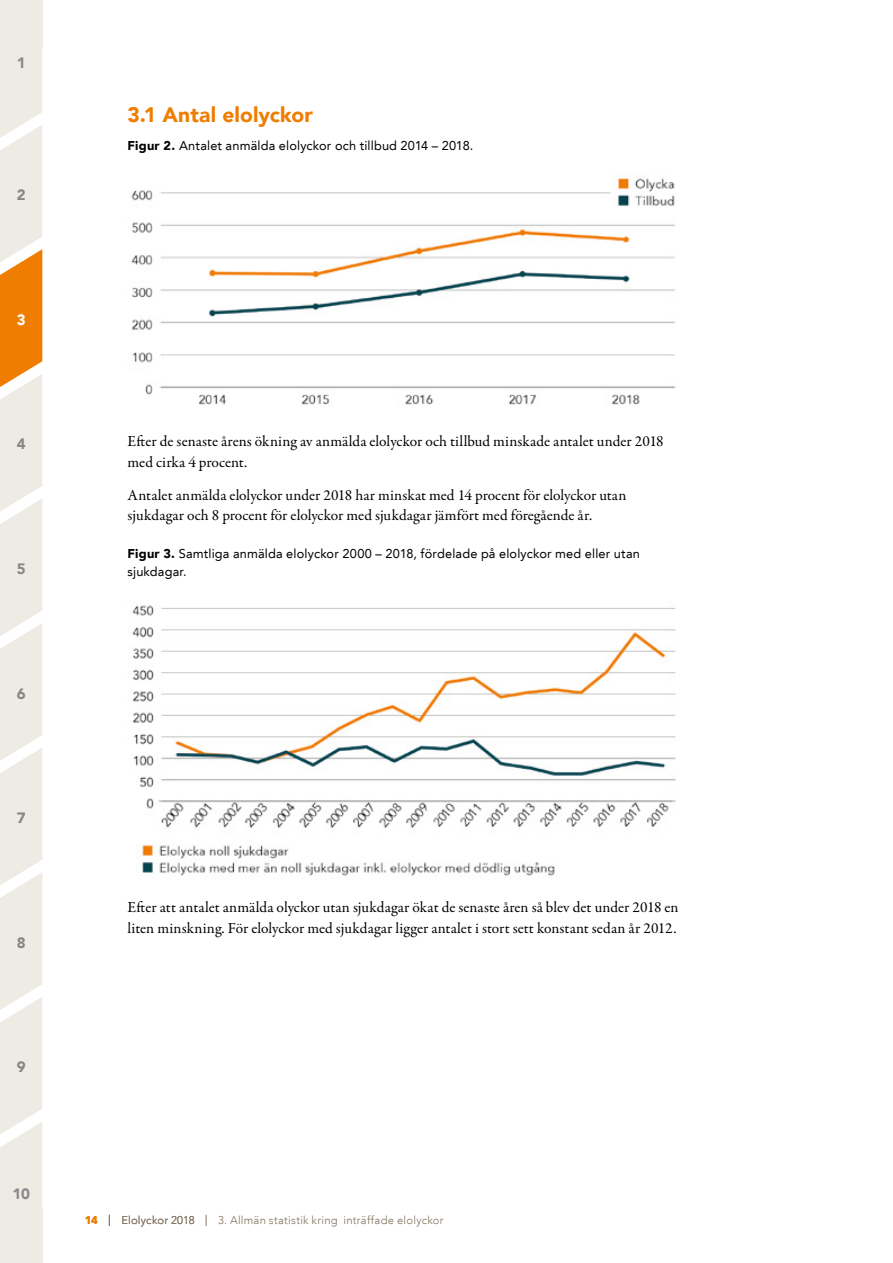
<style>
.page{position:relative;width:893px;height:1263px;background:#fff}
.page>*{position:absolute;margin:0;border:0;box-sizing:border-box;transform-origin:0 0}
.t1{font:900 21px "Avenir LT";letter-spacing:.005em;color:#ef7d00}
.Brödtext_P{font:15.45px/20.2px "Garamond Premr Pro";color:#000}
.t2{font:900 15px "Avenir LT";color:#878787}
.t3{font:900 15px "Avenir LT";color:#fff}
.Tabell_-_Rubrik_P{font:12.75px/17.2px "Avenir LT";letter-spacing:.015em;color:#000}
.t4{font:300 11.25px "Avenir LT";letter-spacing:.02em;color:#80715d}
.t5{font:900 11.25px "Avenir LT";color:#ef7d00}
.s1{font-weight:900}
.s2{font-weight:300;font-size:15px;color:#80715d}
.s3{font-size:15px}
</style>
<div class="page">
<svg style="left:0;top:0;width:42px;height:1263px"></svg>
<img style="left:131px;top:172px;width:545px;height:233px">
<img style="left:132px;top:605px;width:544px;height:271px">
<p class="t2" style="left:17px;top:54px;width:10px">1</p>
<p class="t2" style="left:17px;top:186px;width:10px">2</p>
<p class="t3" style="left:17px;top:310px;width:10px">3</p>
<p class="t2" style="left:17px;top:435px;width:10px">4</p>
<p class="t2" style="left:17px;top:560px;width:10px">5</p>
<p class="t2" style="left:17px;top:684px;width:10px">6</p>
<p class="t2" style="left:17px;top:809px;width:10px">7</p>
<p class="t2" style="left:17px;top:933px;width:10px">8</p>
<p class="t2" style="left:17px;top:1058px;width:10px">9</p>
<p class="t2" style="left:13px;top:1184px;width:19px">10</p>
<h2 class="t1" style="left:128px;top:102px;width:187px">3.1 Antal elolyckor</h2>
<p class="Tabell_-_Rubrik_P" style="left:128px;top:137px;width:347px"><span class="s1">Figur 2.</span> Antalet anmälda elolyckor och tillbud 2014 – 2018.</p>
<p class="Brödtext_P" style="left:128px;top:432px;width:538px">Efter de senaste årens ökning av anmälda elolyckor och tillbud minskade antalet under 2018 med cirka 4 procent.</p>
<p class="Brödtext_P" style="left:128px;top:485px;width:500px">Antalet anmälda elolyckor under 2018 har minskat med 14 procent för elolyckor utan sjukdagar och 8 procent för elolyckor med sjukdagar jämfört med föregående år.</p>
<p class="Tabell_-_Rubrik_P" style="left:128px;top:545px;width:514px"><span class="s1">Figur 3.</span> Samtliga anmälda elolyckor 2000 – 2018, fördelade på elolyckor med eller utan sjukdagar.</p>
<p class="Brödtext_P" style="left:128px;top:898px;width:553px">Efter att antalet anmälda olyckor utan sjukdagar ökat de senaste åren så blev det under 2018 en liten minskning. För elolyckor med sjukdagar ligger antalet i stort sett konstant sedan år 2012.</p>
<p class="t5" style="left:85px;top:1213px;width:28px">14 <span class="s2">l</span></p>
<p class="t4" style="left:121px;top:1213px;width:324px">Elolyckor 2018 <span class="s3">l</span> 3. Allmän statistik kring inträffade elolyckor</p>
</div>
